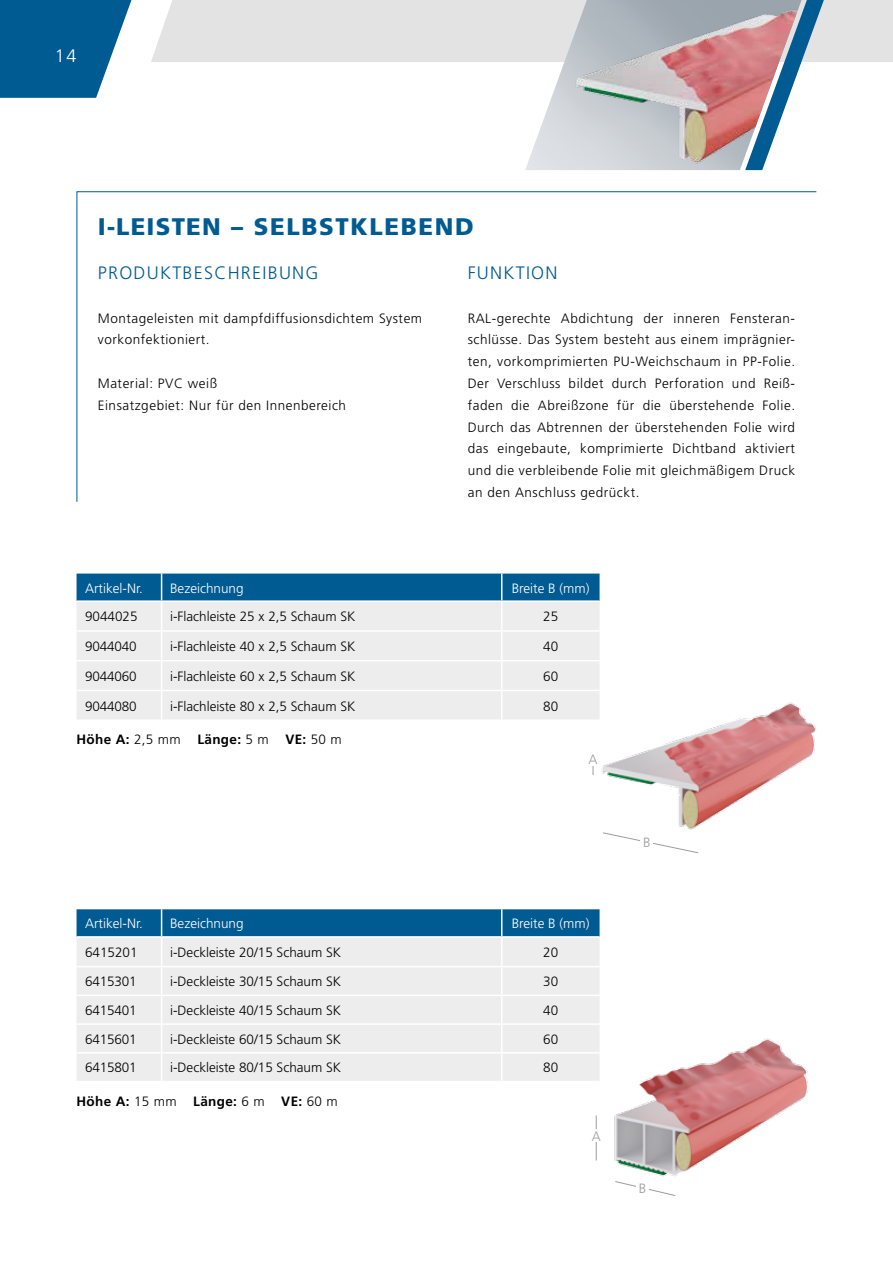
<style>
.page{position:relative;width:893px;height:1263px;background:#fff}
.page>*{position:absolute;margin:0;border:0;box-sizing:border-box;transform-origin:0 0}
.t1{font:900 24px "Frutiger";letter-spacing:.07em;color:#005b92}
.t2{font:300 18px "Frutiger";letter-spacing:.07em;color:#005b92}
.t3{font:300 18px "Frutiger";color:#fff}
.t4{font:300 13.5px/21.8px "Frutiger";color:#000;text-align:justify}
.t5{font:300 13.5px/21.8px "Frutiger";letter-spacing:.04em;color:#000}
.t6{font:300 13.5px "Frutiger";color:#fff}
.t7{font:700 13.5px "Frutiger";letter-spacing:.025em;color:#000}
.t8{font:300 13.5px "Frutiger";color:#9d9d9c}
.s1{font-weight:300}
</style>
<div class="page">
<div style="left:151px;top:0;width:742px;height:62px;background:#e3e3e3"></div>
<svg style="left:0;top:0;width:132px;height:98px;background:#2170a0"></svg>
<img style="left:592px;top:702px;width:224px;height:128px">
<img style="left:595px;top:1038px;width:213px;height:139px">
<svg style="left:76px;top:191px;width:741px;height:311px"></svg>
<svg style="left:77px;top:909px;width:523px;height:172px;background:#c9d7df"></svg>
<hr style="left:502px;top:1081px;width:98px;height:1px;background:#fff">
<svg style="left:77px;top:574px;width:523px;height:145px;background:#c2d3dd"></svg>
<hr style="left:502px;top:719px;width:98px;height:2px;background:#fff">
<svg style="left:615px;top:1181px;width:61px;height:15px"></svg>
<svg style="left:603px;top:832px;width:96px;height:21px"></svg>
<div style="left:636px;top:1182px;width:13px;height:11px;background:#fff"></div>
<div style="left:640px;top:836px;width:13px;height:11px;background:#fff"></div>
<hr style="left:596px;top:1115px;width:1px;height:45px;background:#9d9d9c">
<div style="left:590px;top:1129px;width:13px;height:13px;background:#fff"></div>
<div style="left:587px;top:752px;width:12px;height:13px;background:#fff"></div>
<img style="left:525px;top:0;width:29px;height:170px">
<svg style="left:801px;top:0;width:23px;height:63px"></svg>
<img style="left:554px;top:0;width:247px;height:170px">
<h2 class="t3" style="left:55px;top:46px;width:23px">14</h2>
<h1 class="t1" style="left:98px;top:213px;width:378px">I-LEISTEN – SELBSTKLEBEND</h1>
<h2 class="t2" style="left:98px;top:263px;width:222px">PRODUKTBESCHREIBUNG</h2>
<p class="t5" style="left:98px;top:307px;width:326px">Montageleisten mit dampfdiffusionsdichtem System vorkonfektioniert.</p>
<p class="t5" style="left:98px;top:372px;width:250px">Material: PVC weiß<br>Einsatzgebiet: Nur für den Innenbereich</p>
<h2 class="t2" style="left:468px;top:263px;width:91px">FUNKTION</h2>
<p class="t4" style="left:468px;top:307px;width:329px">RAL-gerechte Abdichtung der inneren Fensteran&shy;schlüsse. Das System besteht aus einem imprägnier&shy;ten, vorkomprimierten PU-Weichschaum in PP-Folie.<br>Der Verschluss bildet durch Perforation und Reiß&shy;faden die Abreißzone für die überstehende Folie.<br>Durch das Abtrennen der überstehenden Folie wird das eingebaute, komprimierte Dichtband aktiviert und die verbleibende Folie mit gleichmäßigem Druck an den Anschluss gedrückt.</p>
<p class="t6" style="left:85px;top:580px;width:59px">Artikel-Nr.</p>
<p class="t6" style="left:170px;top:580px;width:75px">Bezeichnung</p>
<p class="t6" style="left:512px;top:580px;width:79px">Breite B (mm)</p>
<p class="t4" style="left:85px;top:606px;width:54px">9044025</p>
<p class="t4" style="left:170px;top:606px;width:187px">i-Flachleiste 25 x 2,5 Schaum SK</p>
<p class="t4" style="left:543px;top:606px;width:17px">25</p>
<p class="t4" style="left:85px;top:635px;width:53px">9044040</p>
<p class="t4" style="left:170px;top:635px;width:187px">i-Flachleiste 40 x 2,5 Schaum SK</p>
<p class="t4" style="left:543px;top:635px;width:17px">40</p>
<p class="t4" style="left:85px;top:665px;width:53px">9044060</p>
<p class="t4" style="left:170px;top:665px;width:187px">i-Flachleiste 60 x 2,5 Schaum SK</p>
<p class="t4" style="left:543px;top:665px;width:17px">60</p>
<p class="t4" style="left:85px;top:695px;width:53px">9044080</p>
<p class="t4" style="left:170px;top:695px;width:187px">i-Flachleiste 80 x 2,5 Schaum SK</p>
<p class="t4" style="left:543px;top:695px;width:17px">80</p>
<p class="t7" style="left:77px;top:731px;width:267px">Höhe A: <span class="s1">2,5 mm</span> Länge: <span class="s1">5 m</span> VE: <span class="s1">50 m</span></p>
<p class="t8" style="left:588px;top:752px;width:11px">A</p>
<p class="t6" style="left:85px;top:916px;width:59px">Artikel-Nr.</p>
<p class="t6" style="left:170px;top:916px;width:75px">Bezeichnung</p>
<p class="t6" style="left:512px;top:916px;width:79px">Breite B (mm)</p>
<p class="t4" style="left:85px;top:941px;width:54px">6415201</p>
<p class="t4" style="left:170px;top:941px;width:173px">i-Deckleiste 20/15 Schaum SK</p>
<p class="t4" style="left:543px;top:941px;width:17px">20</p>
<p class="t4" style="left:85px;top:971px;width:53px">6415301</p>
<p class="t4" style="left:170px;top:971px;width:173px">i-Deckleiste 30/15 Schaum SK</p>
<p class="t4" style="left:543px;top:971px;width:17px">30</p>
<p class="t4" style="left:85px;top:999px;width:53px">6415401</p>
<p class="t4" style="left:170px;top:999px;width:173px">i-Deckleiste 40/15 Schaum SK</p>
<p class="t4" style="left:543px;top:999px;width:17px">40</p>
<p class="t4" style="left:85px;top:1028px;width:53px">6415601</p>
<p class="t4" style="left:170px;top:1028px;width:173px">i-Deckleiste 60/15 Schaum SK</p>
<p class="t4" style="left:543px;top:1028px;width:17px">60</p>
<p class="t4" style="left:85px;top:1057px;width:53px">6415801</p>
<p class="t4" style="left:170px;top:1057px;width:173px">i-Deckleiste 80/15 Schaum SK</p>
<p class="t4" style="left:543px;top:1057px;width:17px">80</p>
<p class="t7" style="left:77px;top:1093px;width:263px">Höhe A: <span class="s1">15 mm</span> Länge: <span class="s1">6 m</span> VE: <span class="s1">60 m</span></p>
<p class="t8" style="left:592px;top:1128px;width:11px">A</p>
<p class="t8" style="left:643px;top:834px;width:9px">B</p>
<p class="t8" style="left:639px;top:1181px;width:9px">B</p>
</div>
